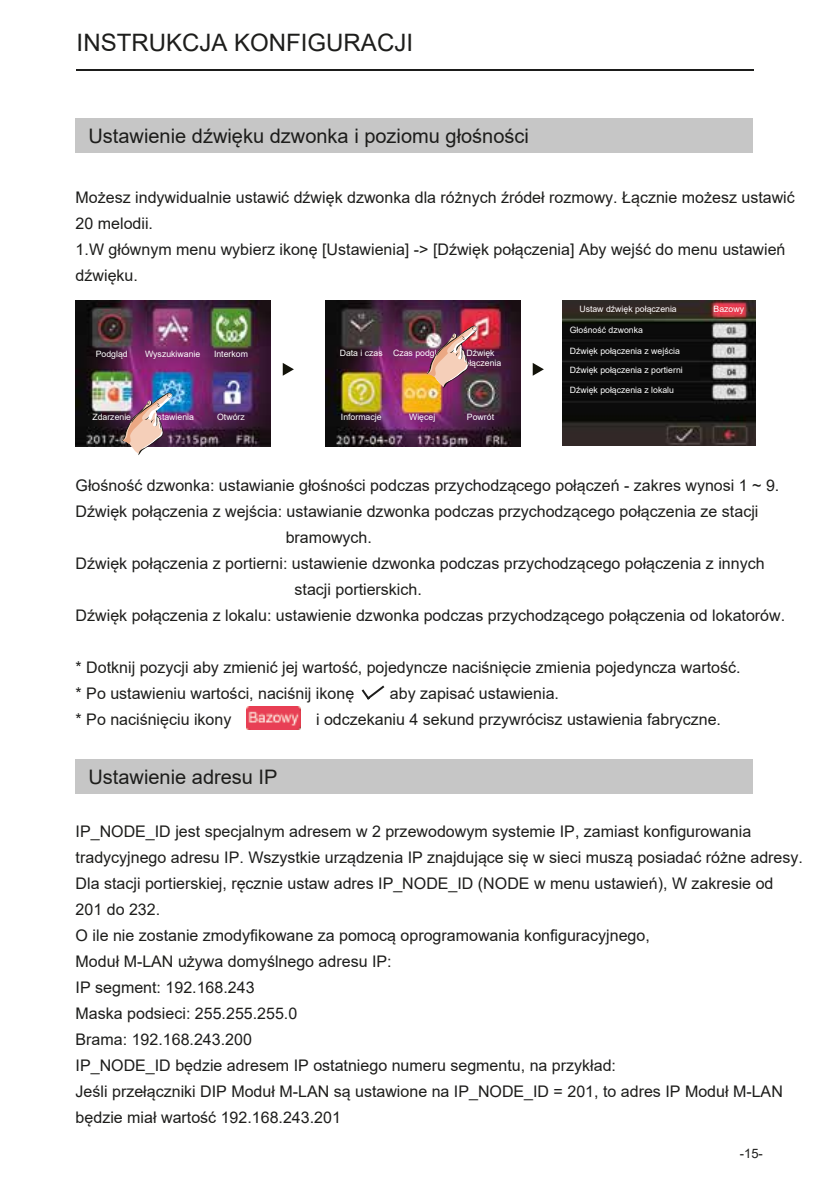
<style>
.page{position:relative;width:840px;height:1191px;background:#fff}
.page>*{position:absolute;margin:0;border:0;box-sizing:border-box;transform-origin:0 0}
.t1{font:24px "Arial";color:#1d1d1b}
.t2{font:20px "Arial";color:#1d1d1b}
.t3{font:16px/26px "Arial";color:#1d1d1b}
.t4{font:13px "Arial";color:#1d1d1b}
.t5{font:8.8px/10px "Arial";color:#fff;text-align:center}
</style>
<div class="page">
<img style="left:325px;top:300px;width:195px;height:146px">
<img style="left:76px;top:300px;width:195px;height:146px">
<div style="left:76px;top:118px;width:676px;height:35px;background:#c6c6c6"></div>
<div style="left:76px;top:758px;width:676px;height:35px;background:#c6c6c6"></div>
<svg style="left:282px;top:363px;width:12px;height:13px"></svg>
<svg style="left:532px;top:363px;width:11px;height:13px"></svg>
<img style="left:122px;top:392px;width:50px;height:63px">
<img style="left:426px;top:325px;width:51px;height:63px">
<hr style="left:77px;top:70px;width:676px;height:1px;background:#1d1d1b">
<svg style="left:361px;top:685px;width:23px;height:14px"></svg>
<img style="left:562px;top:300px;width:193px;height:145px">
<img style="left:246px;top:706px;width:54px;height:23px">
<h1 class="t1" style="left:77px;top:26px;width:338px">INSTRUKCJA KONFIGURACJI</h1>
<p class="t2" style="left:88px;top:122px;width:442px">Ustawienie dźwięku dzwonka i poziomu głośności</p>
<p class="t3" style="left:76px;top:184px;width:720px">Możesz indywidualnie ustawić dźwięk dzwonka dla różnych źródeł rozmowy. Łącznie możesz ustawić 20 melodii.<br>1.W głównym menu wybierz ikonę [Ustawienia] -&gt; [Dźwięk połączenia] Aby wejść do menu ustawień dźwięku.</p>
<p class="t5" style="left:96px;top:348px;width:33px">Podgląd</p>
<p class="t5" style="left:145px;top:348px;width:57px">Wyszukiwanie</p>
<p class="t5" style="left:214px;top:348px;width:35px">Interkom</p>
<p class="t5" style="left:92px;top:412px;width:40px">Zdarzenie</p>
<p class="t5" style="left:151px;top:412px;width:44px">Ustawienia</p>
<p class="t5" style="left:217px;top:412px;width:29px">Otwórz</p>
<p class="t5" style="left:339px;top:348px;width:113px">Data i czas Czas podglądu</p>
<p class="t5" style="left:459px;top:348px;width:43px">Dźwięk połączenia</p>
<p class="t5" style="left:341px;top:412px;width:42px">Informacje</p>
<p class="t5" style="left:409px;top:412px;width:28px">Więcej</p>
<p class="t5" style="left:466px;top:412px;width:29px">Powrót</p>
<p class="t5" style="left:579px;top:304px;width:99px">Ustaw dźwięk połączenia</p>
<p class="t5" style="left:569px;top:325px;width:75px">Głośność dzwonka</p>
<p class="t5" style="left:569px;top:341px;width:114px;line-height:18.8px;text-align:left">Dźwięk połączenia z wejścia<br>Dźwięk połączenia z portierni</p>
<p class="t5" style="left:569px;top:385px;width:106px">Dźwięk połączenia z lokalu</p>
<p class="t5" style="left:713px;top:304px;width:32px">Bazowy</p>
<p class="t3" style="left:76px;top:472px;width:704px">Głośność dzwonka: ustawianie głośności podczas przychodzącego połączeń - zakres wynosi 1 ~ 9.</p>
<p class="t3" style="left:76px;top:498px;width:684px">Dźwięk połączenia z wejścia: ustawianie dzwonka podczas przychodzącego połączenia ze stacji</p>
<p class="t3" style="left:285px;top:524px;width:88px">bramowych.</p>
<p class="t3" style="left:76px;top:550px;width:690px">Dźwięk połączenia z portierni: ustawienie dzwonka podczas przychodzącego połączenia z innych</p>
<p class="t3" style="left:294px;top:576px;width:129px">stacji portierskich.</p>
<p class="t3" style="left:76px;top:602px;width:710px">Dźwięk połączenia z lokalu: ustawienie dzwonka podczas przychodzącego połączenia od lokatorów.</p>
<p class="t3" style="left:76px;top:654px;width:666px">* Dotknij pozycji aby zmienić jej wartość, pojedyncze naciśnięcie zmienia pojedyncza wartość. * Po ustawieniu wartości, naciśnij ikonę</p>
<p class="t3" style="left:389px;top:680px;width:170px">aby zapisać ustawienia.</p>
<p class="t3" style="left:76px;top:706px;width:157px">* Po naciśnięciu ikony</p>
<p class="t3" style="left:316px;top:706px;width:406px">i odczekaniu 4 sekund przywrócisz ustawienia fabryczne.</p>
<p class="t2" style="left:88px;top:762px;width:190px">Ustawienie adresu IP</p>
<p class="t3" style="left:76px;top:818px;width:728px">IP_NODE_ID jest specjalnym adresem w 2 przewodowym systemie IP, zamiast konfigurowania tradycyjnego adresu IP. Wszystkie urządzenia IP znajdujące się w sieci muszą posiadać różne adresy.<br>Dla stacji portierskiej, ręcznie ustaw adres IP_NODE_ID (NODE w menu ustawień), W zakresie od 201 do 232.<br>O ile nie zostanie zmodyfikowane za pomocą oprogramowania konfiguracyjnego,<br>Moduł M-LAN używa domyślnego adresu IP:<br>IP segment: 192.168.243<br>Maska podsieci: 255.255.255.0<br>Brama: 192.168.243.200<br>IP_NODE_ID będzie adresem IP ostatniego numeru segmentu, na przykład:<br>Jeśli przełączniki DIP Moduł M-LAN są ustawione na IP_NODE_ID = 201, to adres IP Moduł M-LAN będzie miał wartość 192.168.243.201</p>
<p class="t4" style="left:739px;top:1144px;width:25px">-15-</p>
</div>
